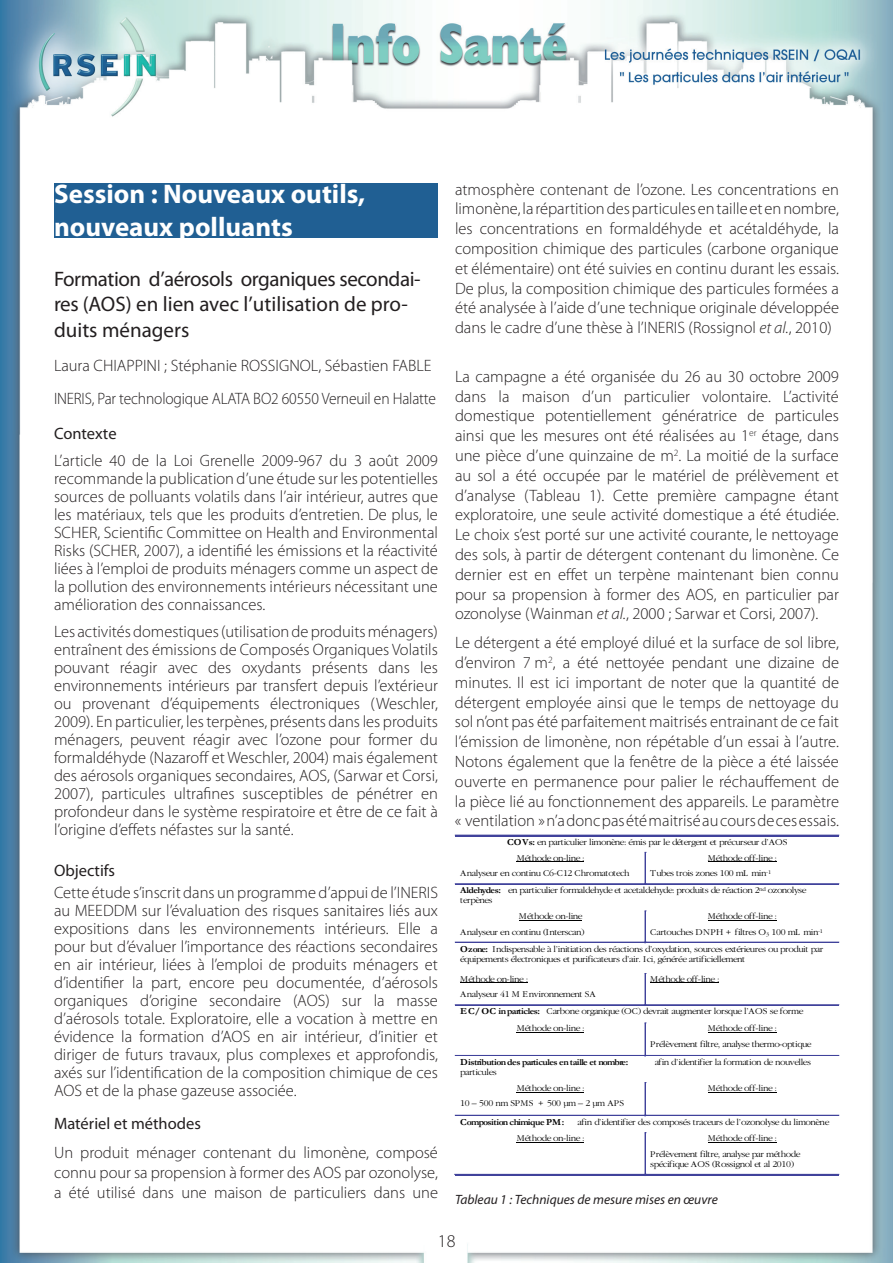
<style>
.page{position:relative;width:893px;height:1263px;background:#fff}
.page>*{position:absolute;margin:0;border:0;box-sizing:border-box;transform-origin:0 0}
.t1{font:700 27px/32.4px "Myriad Pro";color:#fff}
.t2{font:21px/25.2px "Myriad Pro";letter-spacing:-.015em;color:#231f20}
.t3{font:300 18px "Myriad Pro";color:#231f20}
.t4{font:300 16.5px/18px "Myriad Pro";color:#231f20;text-align:justify}
.t5{font:16.5px "Myriad Pro";color:#231f20}
.t6{font:italic 13.5px "Myriad Pro";color:#231f20}
.t7{font:300 9.15px/15.3px "Garamond";letter-spacing:-.05em;color:#000;scale:1.06 1}
.t8{font:700 9.15px "Garamond";letter-spacing:-.05em;color:#000;scale:1.06 1}
.s1{font-style:italic}
.s2{font-weight:700}
</style>
<div class="page">
<img style="left:0;top:0;width:893px;height:1263px">
<hr style="left:455px;top:835px;width:384px;height:1px;background:#40429b">
<hr style="left:517px;top:862px;width:67px;height:1px;background:#000">
<hr style="left:708px;top:862px;width:68px;height:1px;background:#000">
<hr style="left:645px;top:853px;width:1px;height:31px;background:#40429b">
<hr style="left:455px;top:884px;width:190px;height:1px;background:#40429b">
<hr style="left:455px;top:883px;width:190px;height:1px;background:#40429b">
<hr style="left:646px;top:884px;width:193px;height:1px;background:#40429b">
<hr style="left:646px;top:883px;width:193px;height:1px;background:#40429b">
<hr style="left:519px;top:920px;width:63px;height:1px;background:#000">
<hr style="left:708px;top:920px;width:68px;height:1px;background:#000">
<hr style="left:645px;top:911px;width:1px;height:31px;background:#40429b">
<hr style="left:455px;top:942px;width:190px;height:1px;background:#40429b">
<hr style="left:646px;top:942px;width:193px;height:1px;background:#40429b">
<hr style="left:460px;top:983px;width:68px;height:1px;background:#000">
<hr style="left:650px;top:983px;width:69px;height:1px;background:#000">
<hr style="left:645px;top:974px;width:1px;height:31px;background:#40429b">
<hr style="left:455px;top:1005px;width:190px;height:1px;background:#40429b">
<hr style="left:455px;top:1004px;width:190px;height:1px;background:#40429b">
<hr style="left:646px;top:1005px;width:193px;height:1px;background:#40429b">
<hr style="left:646px;top:1004px;width:193px;height:1px;background:#40429b">
<hr style="left:517px;top:1032px;width:67px;height:1px;background:#000">
<hr style="left:708px;top:1032px;width:68px;height:1px;background:#000">
<hr style="left:645px;top:1023px;width:1px;height:32px;background:#40429b">
<hr style="left:455px;top:1055px;width:190px;height:1px;background:#40429b">
<hr style="left:646px;top:1055px;width:193px;height:1px;background:#40429b">
<hr style="left:517px;top:1092px;width:67px;height:1px;background:#000">
<hr style="left:708px;top:1092px;width:68px;height:1px;background:#000">
<hr style="left:645px;top:1083px;width:1px;height:32px;background:#40429b">
<hr style="left:455px;top:1115px;width:190px;height:1px;background:#40429b">
<hr style="left:646px;top:1115px;width:193px;height:1px;background:#40429b">
<hr style="left:517px;top:1142px;width:67px;height:1px;background:#000">
<hr style="left:708px;top:1142px;width:68px;height:1px;background:#000">
<hr style="left:455px;top:1174px;width:190px;height:1px;background:#40429b">
<hr style="left:645px;top:1133px;width:1px;height:41px;background:#40429b">
<hr style="left:646px;top:1174px;width:193px;height:1px;background:#40429b">
<div style="left:54px;top:183px;width:384px;height:54px;background:#205f93"></div>
<h1 class="t1" style="left:54px;top:177px;width:313px">Session : Nouveaux outils, nouveaux polluants</h1>
<p class="t2" style="left:54px;top:266px;width:368px">Formation d’aérosols organiques secondai&shy;res (AOS) en lien avec l’utilisation de pro&shy;duits ménagers</p>
<p class="t4" style="left:54px;top:349px;width:383px;line-height:33.2px">Laura CHIAPPINI ; Stéphanie ROSSIGNOL, Sébastien FABLE<br>INERIS, Par technologique ALATA BO2 60550 Verneuil en Halatte</p>
<p class="t5" style="left:54px;top:423px;width:64px">Contexte</p>
<p class="t4" style="left:54px;top:451px;width:386px">L’article 40 de la Loi Grenelle 2009-967 du 3 août 2009 recommande la publication d’une étude sur les potentielles sources de polluants volatils dans l’air intérieur, autres que les matériaux, tels que les produits d’entretien. De plus, le SCHER, Scientific Committee on Health and Environmental Risks (SCHER, 2007), a identifié les émissions et la réactivité liées à l’emploi de produits ménagers comme un aspect de la pollution des environnements intérieurs nécessitant une amélioration des connaissances.</p>
<p class="t4" style="left:54px;top:622px;width:385px">Les activités domestiques (utilisation de produits ménagers) entraînent des émissions de Composés Organiques Volatils pouvant réagir avec des oxydants présents dans les environnements intérieurs par transfert depuis l’extérieur ou provenant d’équipements électroniques (Weschler, 2009). En particulier, les terpènes, présents dans les produits ménagers, peuvent réagir avec l’ozone pour former du formaldéhyde (Nazaroff et Weschler, 2004) mais également des aérosols organiques secondaires, AOS, (Sarwar et Corsi, 2007), particules ultrafines susceptibles de pénétrer en profondeur dans le système respiratoire et être de ce fait à l’origine d’effets néfastes sur la santé.</p>
<p class="t5" style="left:54px;top:860px;width:63px">Objectifs</p>
<p class="t4" style="left:54px;top:883px;width:386px">Cette étude s’inscrit dans un programme d’appui de l’INERIS au MEEDDM sur l’évaluation des risques sanitaires liés aux expositions dans les environnements intérieurs. Elle a pour but d’évaluer l’importance des réactions secondaires en air intérieur, liées à l’emploi de produits ménagers et d’identifier la part, encore peu documentée, d’aérosols organiques d’origine secondaire (AOS) sur la masse d’aérosols totale. Exploratoire, elle a vocation à mettre en évidence la formation d’AOS en air intérieur, d’initier et diriger de futurs travaux, plus complexes et approfondis, axés sur l’identification de la composition chimique de ces AOS et de la phase gazeuse associée.</p>
<p class="t5" style="left:54px;top:1114px;width:148px">Matériel et méthodes</p>
<p class="t4" style="left:54px;top:1142px;width:385px;line-height:19.8px">Un produit ménager contenant du limonène, composé connu pour sa propension à former des AOS par ozonolyse, a été utilisé dans une maison de particuliers dans une</p>
<p class="t4" style="left:455px;top:179px;width:385px;line-height:19.8px">atmosphère contenant de l’ozone. Les concentrations en limonène, la répartition des particules en taille et en nombre, les concentrations en formaldéhyde et acétaldéhyde, la composition chimique des particules (carbone organique et élémentaire) ont été suivies en continu durant les essais.<br>De plus, la composition chimique des particules formées a été analysée à l’aide d’une technique originale développée dans le cadre d’une thèse à l’INERIS (Rossignol <span class="s1">et al.</span>, 2010)</p>
<p class="t4" style="left:455px;top:366px;width:386px;line-height:19.8px">La campagne a été organisée du 26 au 30 octobre 2009 dans la maison d’un particulier volontaire. L’activité domestique potentiellement génératrice de particules ainsi que les mesures ont été réalisées au 1<sup>er</sup> étage, dans une pièce d’une quinzaine de m<sup>2</sup>. La moitié de la surface au sol a été occupée par le matériel de prélèvement et d’analyse (Tableau 1). Cette première campagne étant exploratoire, une seule activité domestique a été étudiée.<br>Le choix s’est porté sur une activité courante, le nettoyage des sols, à partir de détergent contenant du limonène. Ce dernier est en effet un terpène maintenant bien connu pour sa propension à former des AOS, en particulier par ozonolyse (Wainman <span class="s1">et al.</span>, 2000 ; Sarwar et Corsi, 2007).</p>
<p class="t4" style="left:455px;top:633px;width:385px;line-height:19.8px">Le détergent a été employé dilué et la surface de sol libre, d’environ 7 m<sup>2</sup>, a été nettoyée pendant une dizaine de minutes. Il est ici important de noter que la quantité de détergent employée ainsi que le temps de nettoyage du sol n’ont pas été parfaitement maitrisés entrainant de ce fait l’émission de limonène, non répétable d’un essai à l’autre.<br>Notons également que la fenêtre de la pièce a été laissée ouverte en permanence pour palier le réchauffement de la pièce lié au fonctionnement des appareils. Le paramètre « ventilation » n’a donc pas été maitrisé au cours de ces essais.</p>
<p class="t7" style="left:507px;top:834px;width:266px"><span class="s2">COVs:</span> en particulier limonène: émis par le détergent et précurseur d’AOS</p>
<p class="t7" style="left:517px;top:850px;width:66px">Méthode on-line :</p>
<p class="t7" style="left:460px;top:866px;width:161px">Analyseur en continu C6-C12 Chromatotech</p>
<p class="t7" style="left:650px;top:850px;width:121px;text-indent:57px">Méthode off-line :<br>Tubes trois zones 100 mL min<sup>-1</sup></p>
<p class="t7" style="left:460px;top:885px;width:328px;line-height:10.4px"><span class="s2">Aldehydes:</span> en particulier formaldehyde et acetaldehyde: produits de réaction 2<sup>nd</sup> ozonolyse terpènes</p>
<p class="t7" style="left:460px;top:909px;width:119px;text-align:right">Méthode on-line<br>Analyseur en continu (Interscan)</p>
<p class="t7" style="left:650px;top:909px;width:164px;text-indent:57px">Méthode off-line :<br>Cartouches DNPH + filtres O<sub>3</sub> 100 mL min<sup>-1</sup></p>
<p class="t7" style="left:460px;top:944px;width:344px;line-height:10.4px"><span class="s2">Ozone:</span> Indispensable à l’initiation des réactions d’oxydation, sources extérieures ou produit par équipements électroniques et purificateurs d’air. Ici, générée artificiellement</p>
<p class="t7" style="left:460px;top:972px;width:129px">Méthode on-line :<br>Analyseur 41 M Environnement SA</p>
<p class="t7" style="left:650px;top:972px;width:67px">Méthode off-line :</p>
<p class="t7" style="left:517px;top:1003px;width:272px;line-height:17.4px;text-indent:-56px"><span class="s2">EC/OC inparticles:</span> Carbone organique (OC) devrait augmenter lorsque l’AOS se forme<br>Méthode on-line :</p>
<p class="t7" style="left:650px;top:1021px;width:154px;text-indent:57px">Méthode off-line :<br>Prélèvement filtre, analyse thermo-optique</p>
<p class="t8" style="left:460px;top:1056px;width:160px">Distributiondes particules en taille et nombre:</p>
<p class="t7" style="left:655px;top:1054px;width:149px">afin d’identifier la formation de nouvelles</p>
<p class="t7" style="left:460px;top:1065px;width:36px">particules</p>
<p class="t7" style="left:460px;top:1081px;width:156px;text-indent:56px">Méthode on-line :<br>10 – 500 nm SPMS + 500 µm – 2 µm APS</p>
<p class="t7" style="left:708px;top:1081px;width:67px">Méthode off-line :</p>
<p class="t8" style="left:460px;top:1115px;width:100px">Composition chimique PM:</p>
<p class="t7" style="left:517px;top:1114px;width:297px;line-height:16.5px;text-indent:61px">afin d’identifier des composés traceurs de l’ozonolyse du limonène<br>Méthode on-line :</p>
<p class="t7" style="left:650px;top:1131px;width:143px;text-indent:57px">Méthode off-line :<br>Prélèvement filtre, analyse par méthode</p>
<p class="t7" style="left:650px;top:1156px;width:137px">spécifique AOS (Rossignol et al 2010)</p>
<p class="t6" style="left:455px;top:1191px;width:264px">Tableau 1 : Techniques de mesure mises en œuvre</p>
<p class="t3" style="left:438px;top:1230px;width:19px">18</p>
</div>
